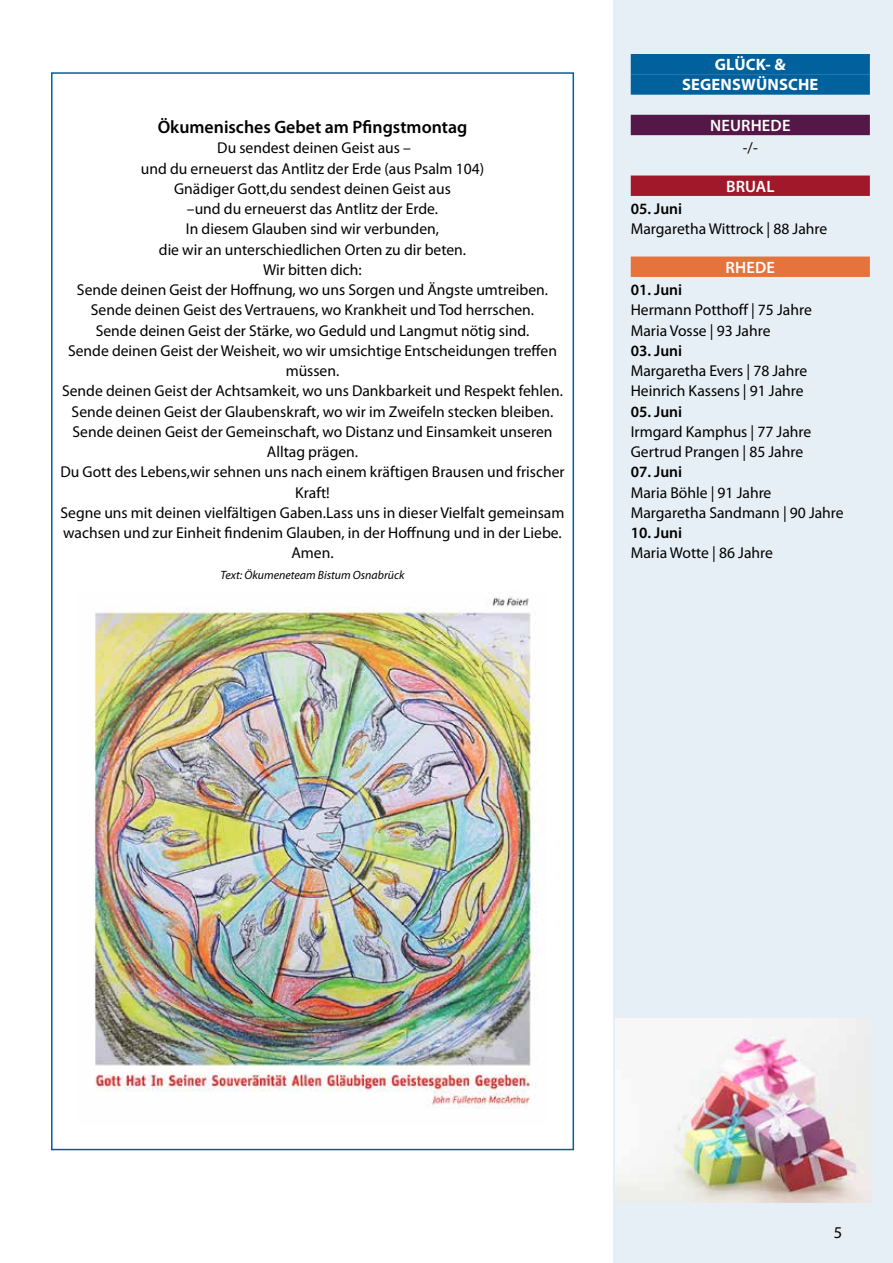
<style>
.page{position:relative;width:893px;height:1263px;background:#fff}
.page>*{position:absolute;margin:0;border:0;box-sizing:border-box;transform-origin:0 0}
.t1{font:600 18px "Myriad Pro";color:#000}
.t2{font:700 16.5px/20.2px "Myriad Pro";letter-spacing:.01em;color:#fff;text-align:center}
.t3{font:600 16.5px "Myriad Pro";letter-spacing:.01em;color:#fff}
.t4{font:16.5px "Myriad Pro";color:#000}
.t5{font:15.75px/20.2px "Myriad Pro";color:#000}
.t6{font:600 15.75px "Myriad Pro";color:#000}
.t7{font:italic 12px "Myriad Pro";color:#000}
</style>
<div class="page">
<div style="left:613px;top:0;width:280px;height:1263px;background:#e6eff5"></div>
<div style="left:631px;top:54px;width:239px;height:20px;background:#00619d"></div>
<div style="left:631px;top:74px;width:239px;height:21px;background:#00619d"></div>
<div style="left:631px;top:115px;width:239px;height:20px;background:#541747"></div>
<div style="left:631px;top:176px;width:239px;height:20px;background:#a1182b"></div>
<div style="left:631px;top:257px;width:239px;height:20px;background:#e6723c"></div>
<img style="left:615px;top:1018px;width:257px;height:185px">
<img style="left:94px;top:597px;width:448px;height:512px">
<p class="t1" style="left:158px;top:116px;width:311px">Ökumenisches Gebet am Pfingstmontag</p>
<p class="t5" style="left:60px;top:138px;width:506px;text-align:center">Du sendest deinen Geist aus –<br>und du erneuerst das Antlitz der Erde (aus Psalm 104)<br>Gnädiger Gott,du sendest deinen Geist aus<br>–und du erneuerst das Antlitz der Erde.<br>In diesem Glauben sind wir verbunden,<br>die wir an unterschiedlichen Orten zu dir beten.<br>Wir bitten dich:<br>Sende deinen Geist der Hoffnung, wo uns Sorgen und Ängste umtreiben.<br>Sende deinen Geist des Vertrauens, wo Krankheit und Tod herrschen.<br>Sende deinen Geist der Stärke, wo Geduld und Langmut nötig sind.<br>Sende deinen Geist der Weisheit, wo wir umsichtige Entscheidungen treffen müssen.<br>Sende deinen Geist der Achtsamkeit, wo uns Dankbarkeit und Respekt fehlen.<br>Sende deinen Geist der Glaubenskraft, wo wir im Zweifeln stecken bleiben.<br>Sende deinen Geist der Gemeinschaft, wo Distanz und Einsamkeit unseren Alltag prägen.<br>Du Gott des Lebens,wir sehnen uns nach einem kräftigen Brausen und frischer Kraft!<br>Segne uns mit deinen vielfältigen Gaben.Lass uns in dieser Vielfalt gemeinsam wachsen und zur Einheit findenim Glauben, in der Hoffnung und in der Liebe.<br>Amen.</p>
<p class="t7" style="left:221px;top:567px;width:185px">Text: Ökumeneteam Bistum Osnabrück</p>
<p class="t2" style="left:682px;top:54px;width:138px">GLÜCK- &amp;<br>SEGENSWÜNSCHE</p>
<p class="t3" style="left:710px;top:115px;width:82px">NEURHEDE</p>
<p class="t5" style="left:743px;top:138px;width:16px">-/-</p>
<p class="t3" style="left:726px;top:175px;width:50px">BRUAL</p>
<p class="t6" style="left:631px;top:199px;width:53px">05. Juni</p>
<p class="t5" style="left:631px;top:219px;width:198px">Margaretha Wittrock | 88 Jahre</p>
<p class="t3" style="left:726px;top:256px;width:51px">RHEDE</p>
<p class="t6" style="left:631px;top:280px;width:53px">01. Juni</p>
<p class="t5" style="left:631px;top:300px;width:183px">Hermann Potthoff | 75 Jahre<br>Maria Vosse | 93 Jahre</p>
<p class="t6" style="left:631px;top:340px;width:53px">03. Juni</p>
<p class="t5" style="left:631px;top:360px;width:178px">Margaretha Evers | 78 Jahre<br>Heinrich Kassens | 91 Jahre</p>
<p class="t6" style="left:631px;top:401px;width:53px">05. Juni</p>
<p class="t5" style="left:631px;top:421px;width:182px">Irmgard Kamphus | 77 Jahre<br>Gertrud Prangen | 85 Jahre</p>
<p class="t6" style="left:631px;top:462px;width:53px">07. Juni</p>
<p class="t5" style="left:631px;top:482px;width:214px">Maria Böhle | 91 Jahre<br>Margaretha Sandmann | 90 Jahre</p>
<p class="t6" style="left:631px;top:523px;width:53px">10. Juni</p>
<p class="t5" style="left:631px;top:543px;width:144px">Maria Wotte | 86 Jahre</p>
<p class="t4" style="left:834px;top:1222px;width:10px">5</p>
</div>
